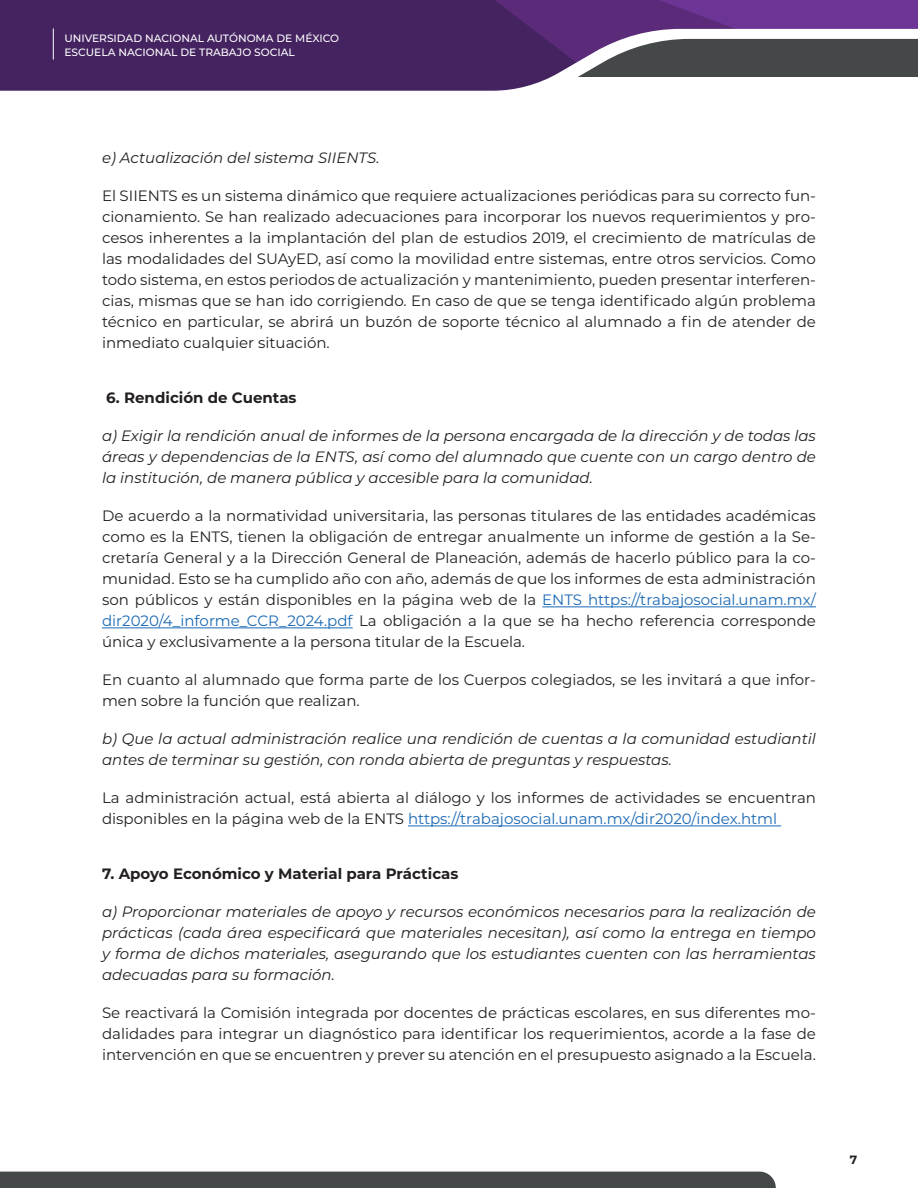
<style>
.page{position:relative;width:918px;height:1188px;background:#fff}
.page>*{position:absolute;margin:0;border:0;box-sizing:border-box;transform-origin:0 0}
.t1{font:15px/21px "Montserrat";color:#231f20;text-align:justify}
.t2{font:italic 15px/21px "Montserrat";color:#231f20;text-align:justify}
.t3{font:700 15px "Montserrat";color:#231f20}
.t4{font:700 12px "Montserrat";color:#231f20}
.t5{font:500 10.65px/13.5px "Montserrat";color:#fff}
.s1{color:#1b69b4}
</style>
<div class="page">
<div style="left:755px;top:0;width:163px;height:29px;background:#6c3595"></div>
<svg style="left:586px;top:0;width:169px;height:29px;fill:#5b2b7a"></svg>
<svg style="left:0;top:0;width:586px;height:29px;fill:#442360"></svg>
<svg style="left:0;top:29px;width:918px;height:62px;fill:#442360"></svg>
<div style="left:0;top:1172px;width:776px;height:16px;background:#454849"></div>
<hr style="left:53px;top:28px;width:1px;height:32px;background:#fff">
<hr style="left:542px;top:607px;width:274px;height:1px;background:#1b69b4">
<hr style="left:102px;top:628px;width:251px;height:1px;background:#1b69b4">
<hr style="left:408px;top:826px;width:373px;height:1px;background:#1b69b4">
<p class="t5" style="left:64px;top:31px;width:276px">UNIVERSIDAD NACIONAL AUTÓNOMA DE MÉXICO<br>ESCUELA NACIONAL DE TRABAJO SOCIAL</p>
<p class="t2" style="left:102px;top:147px;width:279px">e) Actualización del sistema SIIENTS.</p>
<p class="t1" style="left:102px;top:185px;width:715px">El SIIENTS es un sistema dinámico que requiere actualizaciones periódicas para su correcto fun&shy;cionamiento. Se han realizado adecuaciones para incorporar los nuevos requerimientos y pro&shy;cesos inherentes a la implantación del plan de estudios 2019, el crecimiento de matrículas de las modalidades del SUAyED, así como la movilidad entre sistemas, entre otros servicios. Como todo sistema, en estos periodos de actualización y mantenimiento, pueden presentar interferen&shy;cias, mismas que se han ido corrigiendo. En caso de que se tenga identificado algún problema técnico en particular, se abrirá un buzón de soporte técnico al alumnado a fin de atender de inmediato cualquier situación.</p>
<p class="t3" style="left:106px;top:387px;width:192px">6. Rendición de Cuentas</p>
<p class="t2" style="left:102px;top:425px;width:715px">a) Exigir la rendición anual de informes de la persona encargada de la dirección y de todas las áreas y dependencias de la ENTS, así como del alumnado que cuente con un cargo dentro de la institución, de manera pública y accesible para la comunidad.</p>
<p class="t1" style="left:102px;top:505px;width:715px">De acuerdo a la normatividad universitaria, las personas titulares de las entidades académicas como es la ENTS, tienen la obligación de entregar anualmente un informe de gestión a la Se&shy;cretaría General y a la Dirección General de Planeación, además de hacerlo público para la co&shy;munidad. Esto se ha cumplido año con año, además de que los informes de esta administración son públicos y están disponibles en la página web de la <span class="s1">ENTS https://trabajosocial.unam.mx/ dir2020/4_informe_CCR_2024.pdf</span> La obligación a la que se ha hecho referencia corresponde única y exclusivamente a la persona titular de la Escuela.</p>
<p class="t1" style="left:102px;top:669px;width:715px">En cuanto al alumnado que forma parte de los Cuerpos colegiados, se les invitará a que infor&shy;men sobre la función que realizan.</p>
<p class="t2" style="left:102px;top:728px;width:715px">b) Que la actual administración realice una rendición de cuentas a la comunidad estudiantil antes de terminar su gestión, con ronda abierta de preguntas y respuestas.</p>
<p class="t1" style="left:102px;top:787px;width:715px">La administración actual, está abierta al diálogo y los informes de actividades se encuentran disponibles en la página web de la ENTS <span class="s1">https://trabajosocial.unam.mx/dir2020/index.html</span></p>
<p class="t3" style="left:102px;top:863px;width:358px">7. Apoyo Económico y Material para Prácticas</p>
<p class="t2" style="left:102px;top:901px;width:715px">a) Proporcionar materiales de apoyo y recursos económicos necesarios para la realización de prácticas (cada área especificará que materiales necesitan), así como la entrega en tiempo y forma de dichos materiales, asegurando que los estudiantes cuenten con las herramientas adecuadas para su formación.</p>
<p class="t1" style="left:102px;top:1002px;width:715px">Se reactivará la Comisión integrada por docentes de prácticas escolares, en sus diferentes mo&shy;dalidades para integrar un diagnóstico para identificar los requerimientos, acorde a la fase de intervención en que se encuentren y prever su atención en el presupuesto asignado a la Escuela.</p>
<p class="t4" style="left:850px;top:1151px;width:9px">7</p>
</div>
